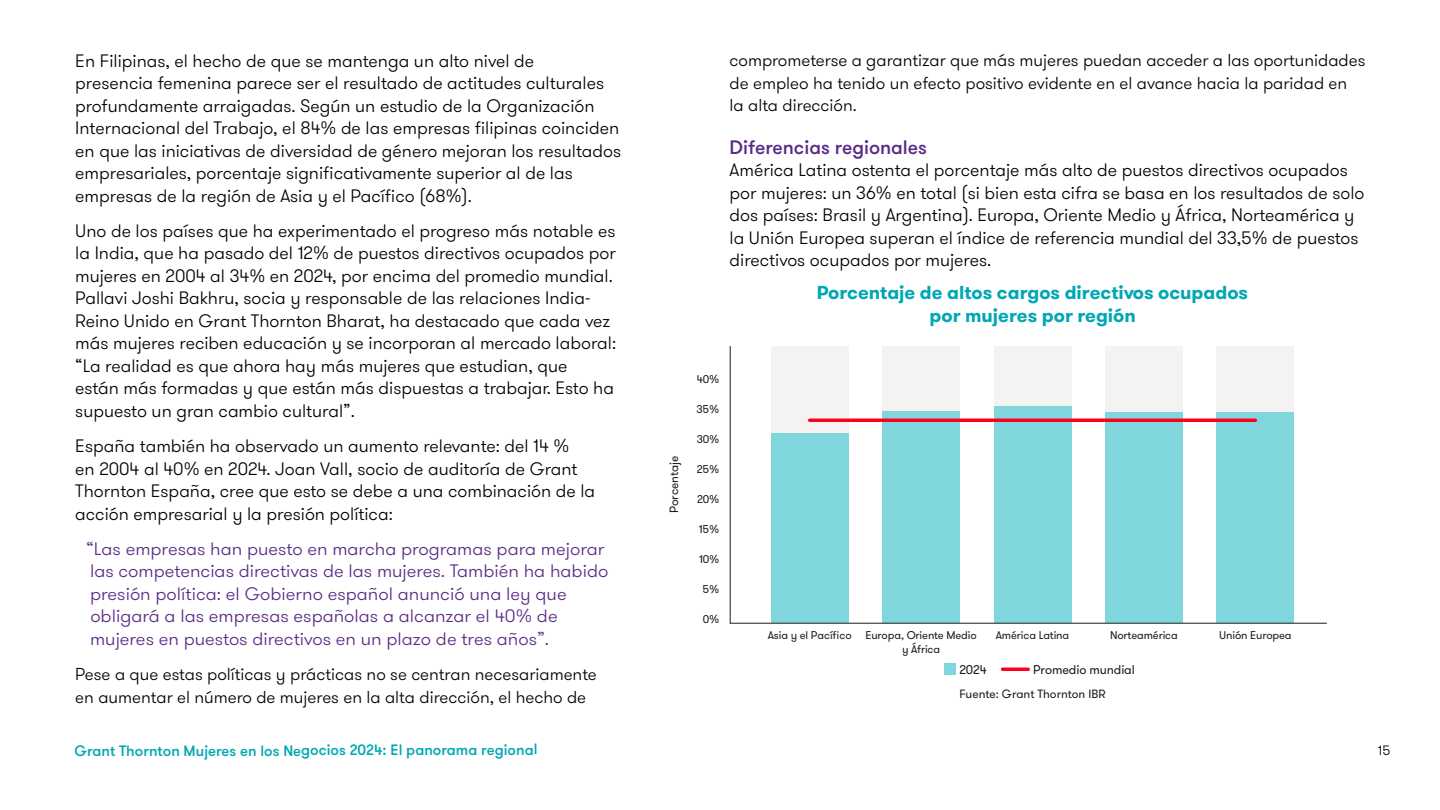
<style>
.page{position:relative;width:1440px;height:810px;background:#fff}
.page>*{position:absolute;margin:0;border:0;box-sizing:border-box;transform-origin:0 0}
.t1{font:500 19.5px "GT Walsheim Pro";color:#5a2b86}
.t2{font:700 18.75px/22.5px "GT Walsheim Pro";color:#01a7b5;text-align:center}
.t3{font:300 18px/22.5px "GT Walsheim Pro";color:#000}
.t4{font:300 18px/22.5px "GT Walsheim Pro";color:#5a2b86;scale:1.04 1}
.t5{font:300 17.25px/22.5px "GT Walsheim Pro";color:#000}
.t6{font:500 15px "GT Walsheim Pro";letter-spacing:-.005em;color:#00a7b5}
.t7{font:300 13.5px "GT Walsheim Pro";color:#000}
.t8{font:12.67px "GT Walsheim Pro";letter-spacing:-.01em;color:#1d1d1b}
.t9{font:12px "GT Walsheim Pro";color:#1d1e1b}
.t10{font:11.25px/13.5px "GT Walsheim Pro";letter-spacing:-.01em;color:#1d1e1b;text-align:center}
</style>
<div class="page">
<div style="left:944px;top:663px;width:12px;height:12px;background:#80d6dd"></div>
<hr style="left:1003px;top:668px;width:25px;height:3px;background:#ff001c">
<svg style="left:730px;top:346px;width:597px;height:278px"></svg>
<p class="t3" style="left:75px;top:50px;width:547px">En Filipinas, el hecho de que se mantenga un alto nivel de<br>presencia femenina parece ser el resultado de actitudes culturales profundamente arraigadas. Según un estudio de la Organización Internacional del Trabajo, el 84% de las empresas filipinas coinciden en que las iniciativas de diversidad de género mejoran los resultados empresariales, porcentaje significativamente superior al de las empresas de la región de Asia y el Pacífico (68%).</p>
<p class="t3" style="left:75px;top:220px;width:542px">Uno de los países que ha experimentado el progreso más notable es la India, que ha pasado del 12% de puestos directivos ocupados por mujeres en 2004 al 34% en 2024, por encima del promedio mundial.<br>Pallavi Joshi Bakhru, socia y responsable de las relaciones India-Reino Unido en Grant Thornton Bharat, ha destacado que cada vez más mujeres reciben educación y se incorporan al mercado laboral: “La realidad es que ahora hay más mujeres que estudian, que<br>están más formadas y que están más dispuestas a trabajar. Esto ha supuesto un gran cambio cultural”.</p>
<p class="t3" style="left:75px;top:435px;width:521px">España también ha observado un aumento relevante: del 14 %<br>en 2004 al 40% en 2024. Joan Vall, socio de auditoría de Grant Thornton España, cree que esto se debe a una combinación de la acción empresarial y la presión política:</p>
<p class="t4" style="left:86px;top:538px;width:504px">“Las empresas han puesto en marcha programas para mejorar las competencias directivas de las mujeres. También ha habido presión política: el Gobierno español anunció una ley que obligará a las empresas españolas a alcanzar el 40% de mujeres en puestos directivos en un plazo de tres años”.</p>
<p class="t5" style="left:75px;top:663px;width:523px">Pese a que estas políticas y prácticas no se centran necesariamente en aumentar el número de mujeres en la alta dirección, el hecho de</p>
<p class="t6" style="left:74px;top:741px;width:465px">Grant Thornton Mujeres en los Negocios 2024: El panorama regional</p>
<p class="t5" style="left:730px;top:49px;width:637px">comprometerse a garantizar que más mujeres puedan acceder a las oportunidades de empleo ha tenido un efecto positivo evidente en el avance hacia la paridad en la alta dirección.</p>
<p class="t1" style="left:730px;top:135px;width:199px">Diferencias regionales</p>
<p class="t3" style="left:730px;top:159px;width:636px">América Latina ostenta el porcentaje más alto de puestos directivos ocupados por mujeres: un 36% en total (si bien esta cifra se basa en los resultados de solo dos países: Brasil y Argentina). Europa, Oriente Medio y África, Norteamérica y la Unión Europea superan el índice de referencia mundial del 33,5% de puestos directivos ocupados por mujeres.</p>
<p class="t2" style="left:817px;top:282px;width:433px">Porcentaje de altos cargos directivos ocupados por mujeres por región</p>
<p class="t9" style="left:666px;top:513px;width:59px;rotate:-90deg">Porcentaje</p>
<p class="t10" style="left:697px;top:372px;width:24px">40%</p>
<p class="t10" style="left:696px;top:402px;width:25px">35%</p>
<p class="t10" style="left:697px;top:432px;width:24px">30%</p>
<p class="t10" style="left:697px;top:463px;width:24px">25%</p>
<p class="t10" style="left:697px;top:493px;width:24px">20%</p>
<p class="t10" style="left:699px;top:523px;width:22px">15%</p>
<p class="t10" style="left:699px;top:553px;width:22px">10%</p>
<p class="t10" style="left:703px;top:583px;width:18px">5%</p>
<p class="t10" style="left:703px;top:613px;width:18px">0%</p>
<p class="t10" style="left:768px;top:629px;width:85px">Asia y el Pacífico</p>
<p class="t10" style="left:865px;top:629px;width:113px">Europa, Oriente Medio y África</p>
<p class="t10" style="left:996px;top:629px;width:75px">América Latina</p>
<p class="t10" style="left:1219px;top:629px;width:74px">Unión Europea</p>
<p class="t10" style="left:1110px;top:629px;width:69px">Norteamérica</p>
<p class="t8" style="left:959px;top:661px;width:29px">2024</p>
<p class="t8" style="left:1033px;top:661px;width:103px">Promedio mundial</p>
<p class="t9" style="left:959px;top:686px;width:148px">Fuente: Grant Thornton IBR</p>
<p class="t7" style="left:1378px;top:741px;width:14px">15</p>
</div>
